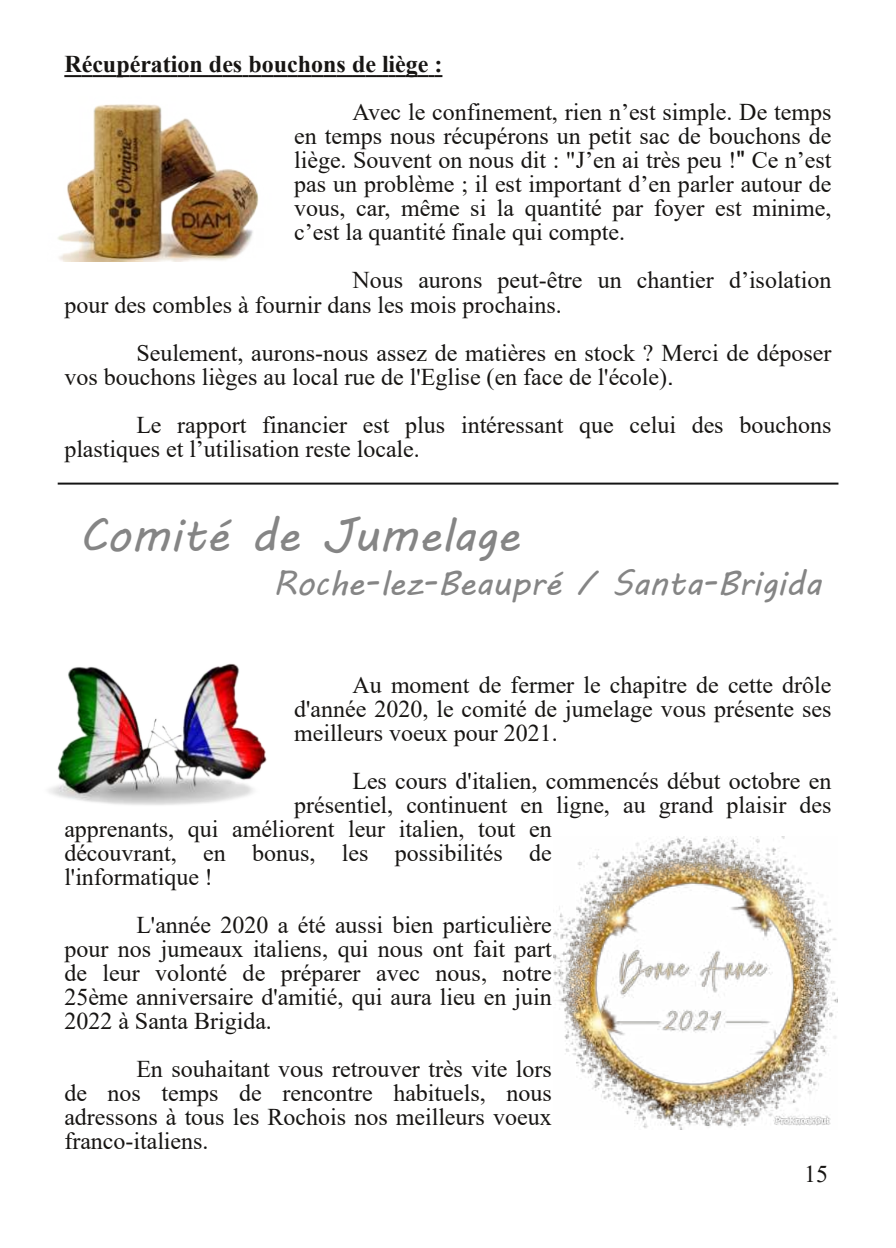
<style>
.page{position:relative;width:896px;height:1248px;background:#fff}
.page>*{position:absolute;margin:0;border:0;box-sizing:border-box;transform-origin:0 0}
.t1{font:46px "MV Boli";color:#858585}
.t2{font:34px "MV Boli";color:#858585}
.t3{font:24px/24px "Times New Roman";color:#171513;text-align:justify}
.t4{font:700 24px "Times New Roman";color:#171513}
.s1{font-family:"Arial"}
</style>
<div class="page">
<img style="left:553px;top:836px;width:285px;height:292px">
<img style="left:49px;top:663px;width:218px;height:142px">
<hr style="left:58px;top:482px;width:780px;height:2px;background:#141414">
<svg style="left:64px;top:75px;width:378px;height:2px"></svg>
<img style="left:57px;top:104px;width:202px;height:157px">
<p class="t4" style="left:64px;top:47px;width:379px">Récupération des bouchons de liège :</p>
<p class="t3" style="left:294px;top:100px;width:539px;text-indent:58px">Avec le confinement, rien n’est simple. De temps en temps nous récupérons un petit sac de bouchons de liège. Souvent on nous dit : "J’en ai très peu !<span class="s1">"</span> Ce n’est pas un problème ; il est important d’en parler autour de vous, car, même si la quantité par foyer est minime, c’est la quantité finale qui compte.</p>
<p class="t3" style="left:64px;top:268px;width:768px;text-indent:288px">Nous aurons peut-être un chantier d’isolation pour des combles à fournir dans les mois prochains.</p>
<p class="t3" style="left:64px;top:340px;width:768px;text-indent:72px">Seulement, aurons-nous assez de matières en stock ? Merci de déposer vos bouchons lièges au local rue de l'Eglise (en face de l'école)<span class="s1">.</span></p>
<p class="t3" style="left:64px;top:412px;width:768px;text-indent:72px">Le rapport financier est plus intéressant que celui des bouchons plastiques et l’utilisation reste locale.</p>
<h1 class="t1" style="left:79px;top:504px;width:442px">Comité de Jumelage</h1>
<h2 class="t2" style="left:273px;top:560px;width:550px">Roche-lez-Beaupré / Santa-Brigida</h2>
<p class="t3" style="left:294px;top:672px;width:539px;text-indent:58px">Au moment de fermer le chapitre de cette drôle d'année 2020, le comité de jumelage vous présente ses meilleurs voeux pour 2021.</p>
<p class="t3" style="left:352px;top:768px;width:480px">Les cours d'italien, commencés début octobre en</p>
<p class="t3" style="left:294px;top:792px;width:539px">présentiel, continuent en ligne, au grand plaisir des</p>
<p class="t3" style="left:64px;top:816px;width:489px">apprenants, qui améliorent leur italien, tout en</p>
<p class="t3" style="left:64px;top:840px;width:489px">découvrant, en bonus, les possibilités de</p>
<p class="t3" style="left:64px;top:864px;width:150px">l'informatique !</p>
<p class="t3" style="left:64px;top:912px;width:489px;text-indent:72px">L'année 2020 a été aussi bien particulière pour nos jumeaux italiens, qui nous ont fait part de leur volonté de préparer avec nous, notre 25ème anniversaire d'amitié, qui aura lieu en juin 2022 à Santa Brigida.</p>
<p class="t3" style="left:64px;top:1056px;width:489px;text-indent:72px">En souhaitant vous retrouver très vite lors de nos temps de rencontre habituels, nous adressons à tous les Rochois nos meilleurs voeux franco-italiens.</p>
<p class="t3" style="left:804px;top:1160px;width:25px">15</p>
</div>
